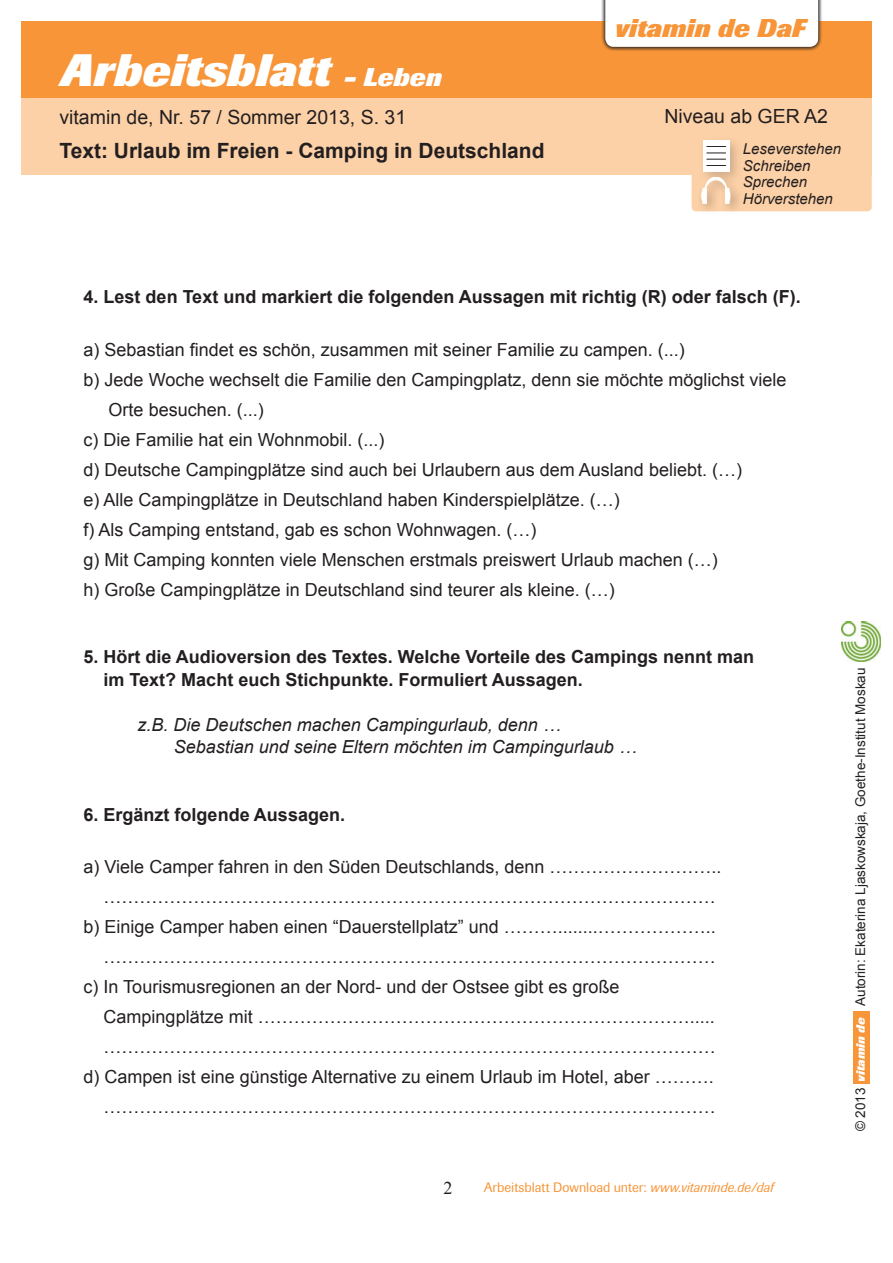
<style>
.page{position:relative;width:893px;height:1263px;background:#fff}
.page>*{position:absolute;margin:0;border:0;box-sizing:border-box;transform-origin:0 0}
.t1{font:italic 800 45px "Imago";letter-spacing:.005em;color:#fff}
.t2{font:italic 800 25.5px "Imago";letter-spacing:.005em;color:#f79538}
.t3{font:italic 800 25.5px "Imago";letter-spacing:.005em;color:#fff}
.t4{font:700 21px "Arial";color:#231f20}
.t5{font:19.5px "Arial";color:#231f20}
.t6{font:18px "Arial";color:#231f20}
.t7{font:700 18px/22.5px "Arial";color:#231f20}
.t8{font:italic 18px/22.5px "Arial";color:#231f20}
.t9{font:18px "Times New Roman";color:#231f20}
.t10{font:italic 15px/16.5px "Arial";color:#231f20}
.t11{font:13.5px "Arial";color:#231f20}
.t12{font:13.5px "Imago";color:#f79538}
.t13{font:italic 800 12px "Imago";color:#fff}
.s1{font-style:italic}
</style>
<div class="page">
<div style="left:21px;top:98px;width:851px;height:76px;background:#fdd1a7"></div>
<div style="left:21px;top:21px;width:851px;height:77px;background:#f79538"></div>
<div style="left:601px;top:0;width:222px;height:51px;background:#231f20;opacity:.7"></div>
<div style="left:605px;top:0;width:213px;height:47px;background:#fff"></div>
<div style="left:853px;top:1012px;width:16px;height:72px;background:#f79538"></div>
<img style="left:842px;top:622px;width:39px;height:39px">
<div style="left:692px;top:133px;width:180px;height:78px;background:#fdd1a7;border-radius:4px"></div>
<div style="left:698px;top:135px;width:44px;height:49px;background:#231f20;opacity:.22"></div>
<div style="left:703px;top:140px;width:26px;height:32px;background:#fff"></div>
<svg style="left:706px;top:153px;width:20px;height:13px"></svg>
<svg style="left:706px;top:146px;width:20px;height:1px"></svg>
<div style="left:696px;top:172px;width:47px;height:44px;background:#231f20;opacity:.4"></div>
<div style="left:703px;top:188px;width:3px;height:16px;border:1px solid #fff"></div>
<div style="left:725px;top:188px;width:4px;height:16px;border:1px solid #fff"></div>
<svg style="left:705px;top:177px;width:22px;height:16px"></svg>
<div style="left:702px;top:190px;width:4px;height:12px;border:1px solid #fff;border-radius:50%"></div>
<div style="left:726px;top:190px;width:4px;height:12px;border:1px solid #fff;border-radius:50%"></div>
<h1 class="t1" style="left:60px;top:45px;width:272px">Arbeitsblatt</h1>
<h2 class="t3" style="left:344px;top:63px;width:99px">- Leben</h2>
<h2 class="t2" style="left:615px;top:13px;width:192px">vitamin de DaF</h2>
<p class="t5" style="left:59px;top:104px;width:348px">vitamin de, Nr. 57 / Sommer 2013, S. 31</p>
<p class="t5" style="left:664px;top:104px;width:165px">Niveau ab GER A2</p>
<p class="t4" style="left:60px;top:137px;width:487px">Text: Urlaub im Freien - Camping in Deutschland</p>
<p class="t10" style="left:743px;top:141px;width:100px">Leseverstehen<br>Schreiben<br>Sprechen<br>Hörverstehen</p>
<p class="t7" style="left:84px;top:286px;width:719px">4. Lest den Text und markiert die folgenden Aussagen mit richtig (R) oder falsch (F).</p>
<p class="t6" style="left:84px;top:338px;width:603px">a) Sebastian findet es schön, zusammen mit seiner Familie zu campen. (...)</p>
<p class="t6" style="left:84px;top:368px;width:704px">b) Jede Woche wechselt die Familie den Campingplatz, denn sie möchte möglichst viele</p>
<p class="t6" style="left:109px;top:398px;width:157px">Orte besuchen. (...)</p>
<p class="t6" style="left:84px;top:428px;width:302px">c) Die Familie hat ein Wohnmobil. (...)</p>
<p class="t6" style="left:84px;top:458px;width:660px">d) Deutsche Campingplätze sind auch bei Urlaubern aus dem Ausland beliebt. (…)</p>
<p class="t6" style="left:84px;top:488px;width:538px">e) Alle Campingplätze in Deutschland haben Kinderspielplätze. (…)</p>
<p class="t6" style="left:84px;top:518px;width:454px">f) Als Camping entstand, gab es schon Wohnwagen. (…)</p>
<p class="t6" style="left:84px;top:548px;width:636px">g) Mit Camping konnten viele Menschen erstmals preiswert Urlaub machen (…)</p>
<p class="t6" style="left:84px;top:578px;width:533px">h) Große Campingplätze in Deutschland sind teurer als kleine. (…)</p>
<p class="t7" style="left:104px;top:646px;width:652px;text-indent:-20px">5. Hört die Audioversion des Textes. Welche Vorteile des Campings nennt man im Text? Macht euch Stichpunkte. Formuliert Aussagen.</p>
<p class="t8" style="left:174px;top:713px;width:465px;text-indent:-36px">z.B. Die Deutschen machen Campingurlaub, denn …<br>Sebastian und seine Eltern möchten im Campingurlaub …</p>
<p class="t7" style="left:84px;top:804px;width:263px">6. Ergänzt folgende Aussagen.</p>
<p class="t6" style="left:84px;top:855px;width:639px">a) Viele Camper fahren in den Süden Deutschlands, denn ………………………..</p>
<p class="t6" style="left:104px;top:885px;width:614px">…………………………………………………………………………………………</p>
<p class="t6" style="left:84px;top:915px;width:634px">b) Einige Camper haben einen “Dauerstellplatz” und ………........………………..</p>
<p class="t6" style="left:104px;top:945px;width:614px">…………………………………………………………………………………………</p>
<p class="t6" style="left:84px;top:975px;width:537px">c) In Tourismusregionen an der Nord- und der Ostsee gibt es große</p>
<p class="t6" style="left:104px;top:1005px;width:613px">Campingplätze mit ……………………………………………………………….....</p>
<p class="t6" style="left:104px;top:1035px;width:614px">…………………………………………………………………………………………</p>
<p class="t6" style="left:84px;top:1065px;width:632px">d) Campen ist eine günstige Alternative zu einem Urlaub im Hotel, aber ……….</p>
<p class="t6" style="left:104px;top:1095px;width:614px">…………………………………………………………………………………………</p>
<p class="t9" style="left:444px;top:1175px;width:10px">2</p>
<p class="t12" style="left:484px;top:1180px;width:291px">Arbeitsblatt Download unter: <span class="s1">www.vitaminde.de/daf</span></p>
<p class="t11" style="left:852px;top:1006px;width:340px;rotate:-90deg">Autorin: Ekaterina Ljaskowskaja, Goethe-Institut Moskau</p>
<p class="t13" style="left:854px;top:1082px;width:66px;rotate:-90deg">vitamin de</p>
<p class="t11" style="left:852px;top:1131px;width:45px;rotate:-90deg">© 2013</p>
</div>
